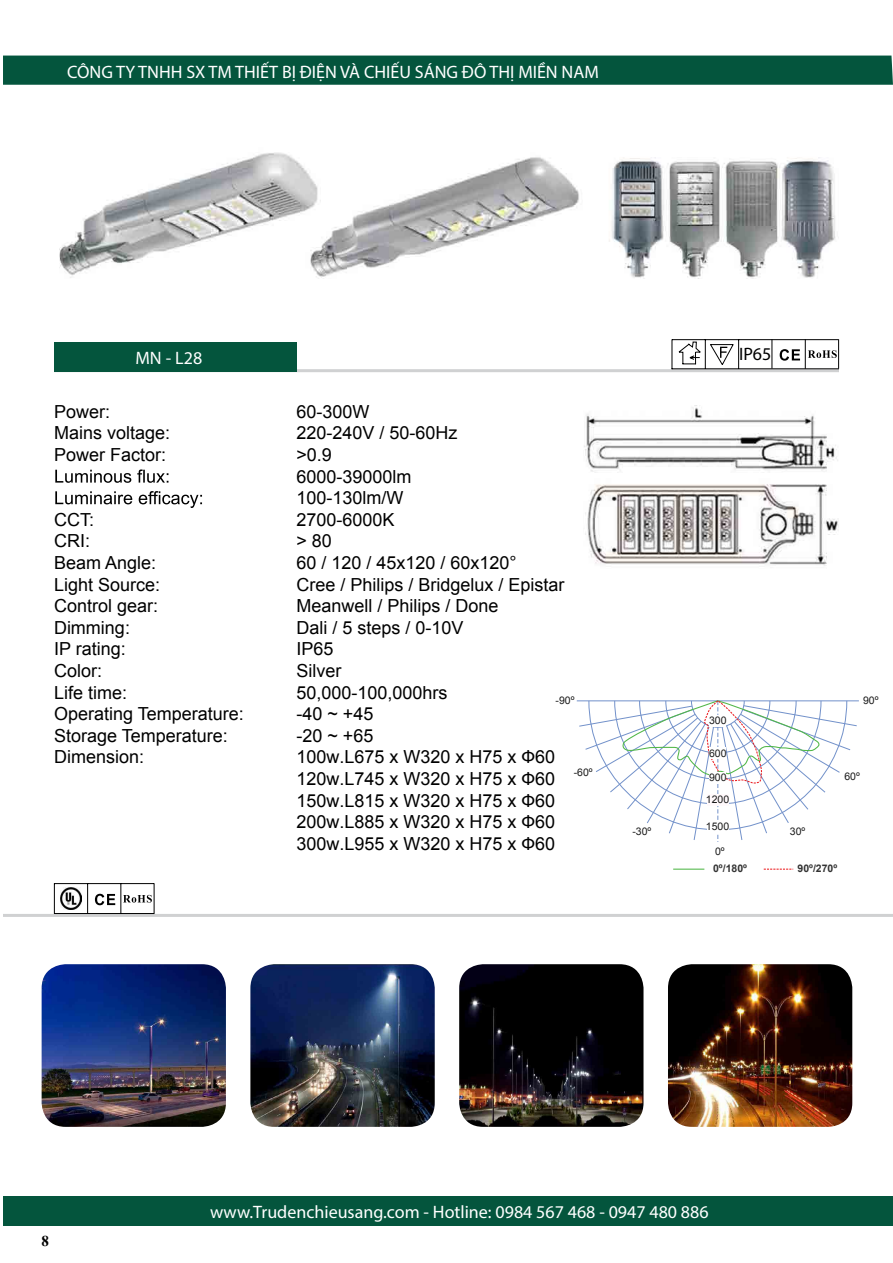
<style>
.page{position:relative;width:893px;height:1263px;background:#fff}
.page>*{position:absolute;margin:0;border:0;box-sizing:border-box;transform-origin:0 0}
.t1{font:18px/21.6px "Arial";color:#000}
.t2{font:18px "Myriad Pro";color:#fff}
.t3{font:18px "Myriad Pro";color:#000}
.t4{font:700 15px "Times New Roman";color:#000}
.t5{font:10.5px/21.9px "Arial";color:#1a1a1a;text-align:center}
.t6{font:700 10.5px "Arial";color:#333}
</style>
<div class="page">
<div style="left:3px;top:56px;width:890px;height:29px;background:#04553d"></div>
<div style="left:3px;top:1196px;width:890px;height:29px;background:#04553d"></div>
<hr style="left:54px;top:369px;width:785px;height:3px;background:#d0d1d2">
<hr style="left:3px;top:914px;width:890px;height:3px;background:#d0d1d2">
<svg style="left:671px;top:339px;width:169px;height:31px"></svg>
<hr style="left:54px;top:883px;width:100px;height:1px;background:#000">
<hr style="left:154px;top:883px;width:1px;height:30px;background:#000">
<hr style="left:54px;top:883px;width:1px;height:31px;background:#000">
<hr style="left:54px;top:913px;width:100px;height:1px;background:#000">
<hr style="left:87px;top:883px;width:1px;height:30px;background:#000">
<hr style="left:120px;top:883px;width:1px;height:30px;background:#000">
<svg style="left:123px;top:895px;width:29px;height:8px"></svg>
<svg style="left:95px;top:894px;width:20px;height:11px"></svg>
<img style="left:60px;top:888px;width:22px;height:22px">
<img style="left:668px;top:964px;width:184px;height:163px">
<img style="left:459px;top:964px;width:184px;height:163px">
<img style="left:250px;top:964px;width:185px;height:163px">
<img style="left:42px;top:964px;width:184px;height:163px">
<div style="left:54px;top:343px;width:242px;height:29px;background:#04553d"></div>
<img style="left:584px;top:405px;width:254px;height:161px">
<svg style="left:55px;top:469px;width:113px;height:14px"></svg>
<svg style="left:55px;top:491px;width:147px;height:17px"></svg>
<img style="left:59px;top:152px;width:777px;height:127px">
<hr style="left:577px;top:700px;width:282px;height:1px;background:#7291ca">
<svg style="left:579px;top:700px;width:278px;height:142px"></svg>
<hr style="left:673px;top:869px;width:31px;height:1px;background:#51b748">
<svg style="left:764px;top:869px;width:29px;height:1px"></svg>
<div style="left:710px;top:715px;width:16px;height:11px;background:#fff"></div>
<div style="left:709px;top:747px;width:17px;height:12px;background:#fff"></div>
<div style="left:710px;top:772px;width:16px;height:12px;background:#fff"></div>
<div style="left:707px;top:794px;width:22px;height:11px;background:#fff9fb"></div>
<div style="left:707px;top:821px;width:22px;height:12px;background:#fff"></div>
<p class="t2" style="left:67px;top:61px;width:533px">CÔNG TY TNHH SX TM THIẾT BỊ ĐIỆN VÀ CHIẾU SÁNG ĐÔ THỊ MIỀN NAM</p>
<p class="t2" style="left:135px;top:346px;width:69px">MN - L28</p>
<p class="t3" style="left:739px;top:343px;width:34px">IP65</p>
<p class="t1" style="left:54px;top:401px;width:118px">Power:<br>Mains voltage:<br>Power Factor:</p>
<p class="t1" style="left:54px;top:509px;width:191px">CCT:<br>CRI:<br>Beam Angle:<br>Light Source:<br>Control gear:<br>Dimming:<br>IP rating:<br>Color:<br>Life time:<br>Operating Temperature:<br>Storage Temperature:<br>Dimension:</p>
<p class="t1" style="left:296px;top:401px;width:270px">60-300W<br>220-240V / 50-60Hz<br>&gt;0.9<br>6000-39000lm<br>100-130lm/W<br>2700-6000K<br>&gt; 80<br>60 / 120 / 45x120 / 60x120°<br>Cree / Philips / Bridgelux / Epistar<br>Meanwell / Philips / Done<br>Dali / 5 steps / 0-10V<br>IP65<br>Silver<br>50,000-100,000hrs<br>-40 ~ +45<br>-20 ~ +65<br>100w.L675 x W320 x H75 x Ф60<br>120w.L745 x W320 x H75 x Ф60<br>150w.L815 x W320 x H75 x Ф60<br>200w.L885 x W320 x H75 x Ф60<br>300w.L955 x W320 x H75 x Ф60</p>
<p class="t5" style="left:555px;top:690px;width:21px">-90º</p>
<p class="t5" style="left:574px;top:762px;width:21px">-60º</p>
<p class="t5" style="left:632px;top:820px;width:21px">-30º</p>
<p class="t5" style="left:709px;top:710px;width:19px">300</p>
<p class="t5" style="left:709px;top:742px;width:19px">600</p>
<p class="t5" style="left:706px;top:767px;width:25px">900<br>1200</p>
<p class="t5" style="left:706px;top:816px;width:25px">1500</p>
<p class="t5" style="left:715px;top:840px;width:11px">0º</p>
<p class="t5" style="left:790px;top:821px;width:17px">30º</p>
<p class="t5" style="left:863px;top:689px;width:17px">90º</p>
<p class="t5" style="left:844px;top:766px;width:17px">60º</p>
<p class="t6" style="left:713px;top:861px;width:35px">0º/180º</p>
<p class="t6" style="left:797px;top:861px;width:41px">90º/270º</p>
<p class="t4" style="left:42px;top:1231px;width:9px">8</p>
<p class="t2" style="left:210px;top:1201px;width:500px">www.Trudenchieusang.com - Hotline: 0984 567 468 - 0947 480 886</p>
</div>
